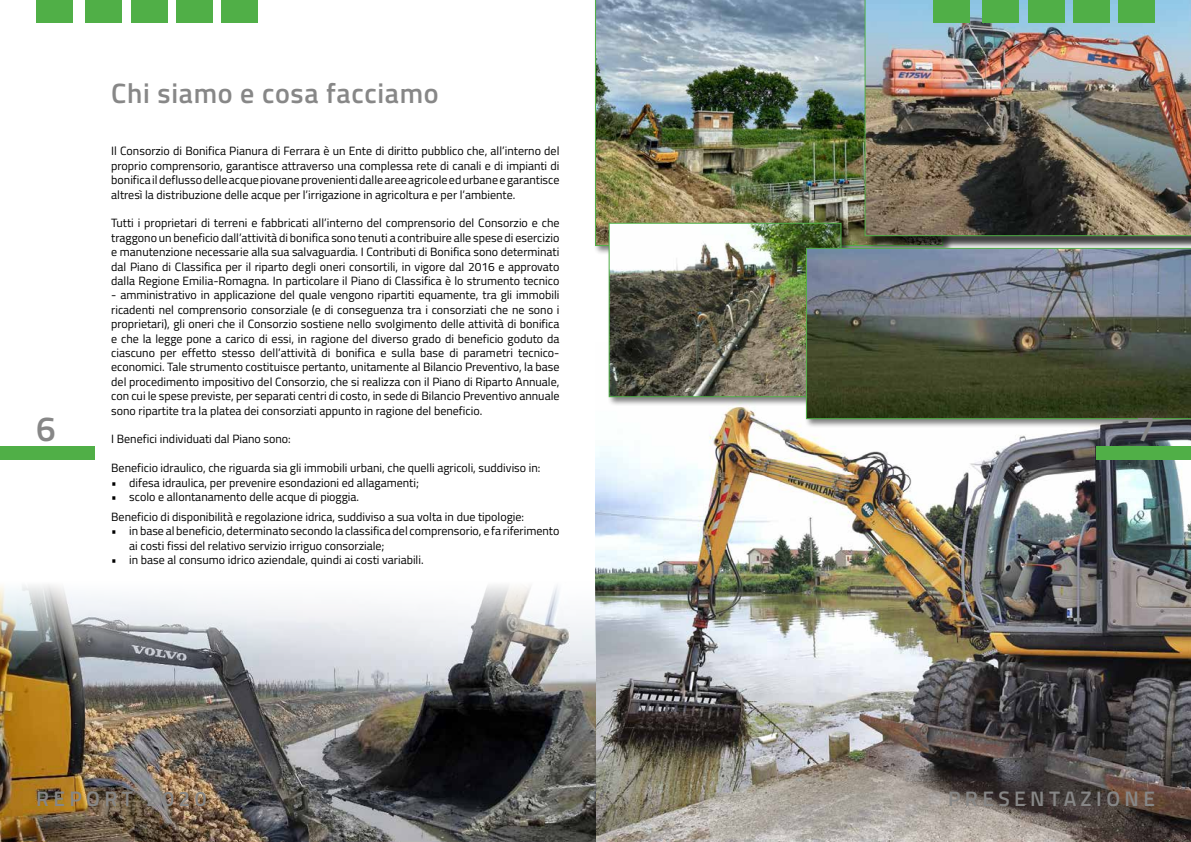
<style>
.page{position:relative;width:1191px;height:842px;background:#fff}
.page>*{position:absolute;margin:0;border:0;box-sizing:border-box;transform-origin:0 0}
.t1{font:600 35px "Titillium Web";color:#878787}
.t2{font:600 28px "Titillium Web";letter-spacing:.025em;color:#878787}
.t3{font:600 21px "Titillium Web";letter-spacing:.21em;color:#878787}
.t4{font:12px/14.4px "Titillium Web";color:#000;text-align:justify}
</style>
<div class="page">
<img style="left:595px;top:407px;width:596px;height:435px">
<img style="left:595px;top:0;width:271px;height:246px">
<div style="left:866px;top:0;width:325px;height:249px;background:#000;opacity:.75"></div>
<img style="left:864px;top:0;width:327px;height:236px">
<img style="left:0;top:584px;width:595px;height:258px">
<div style="left:607px;top:221px;width:244px;height:186px;background:#000;opacity:.5"></div>
<img style="left:610px;top:225px;width:229px;height:170px">
<div style="left:608px;top:223px;width:233px;height:174px;border:1px solid #50af47"></div>
<div style="left:804px;top:246px;width:387px;height:183px;background:#000;opacity:.5"></div>
<svg style="left:806px;top:248px;width:385px;height:171px;background:#596159"></svg>
<div style="left:0;top:446px;width:95px;height:13px;background:#50af47"></div>
<div style="left:1096px;top:446px;width:95px;height:13px;background:#50af47"></div>
<div style="left:221px;top:0;width:37px;height:23px;background:#50af47"></div>
<div style="left:176px;top:0;width:37px;height:23px;background:#50af47"></div>
<div style="left:131px;top:0;width:37px;height:23px;background:#50af47"></div>
<div style="left:85px;top:0;width:36px;height:23px;background:#50af47"></div>
<div style="left:36px;top:0;width:37px;height:23px;background:#50af47"></div>
<div style="left:1118px;top:0;width:37px;height:23px;background:#50af47"></div>
<div style="left:1073px;top:0;width:37px;height:23px;background:#50af47"></div>
<div style="left:1028px;top:0;width:37px;height:23px;background:#50af47"></div>
<div style="left:981px;top:0;width:37px;height:23px;background:#50af47"></div>
<div style="left:933px;top:0;width:36px;height:23px;background:#50af47"></div>
<h2 class="t2" style="left:111px;top:72px;width:329px">Chi siamo e cosa facciamo</h2>
<p class="t4" style="left:111px;top:143px;width:450px">Il Consorzio di Bonifica Pianura di Ferrara è un Ente di diritto pubblico che, all’interno del proprio comprensorio, garantisce attraverso una complessa rete di canali e di impianti di bonifica il deflusso delle acque piovane provenienti dalle aree agricole ed urbane e garantisce altresì la distribuzione delle acque per l’irrigazione in agricoltura e per l’ambiente.</p>
<p class="t4" style="left:111px;top:215px;width:450px">Tutti i proprietari di terreni e fabbricati all’interno del comprensorio del Consorzio e che traggono un beneficio dall’attività di bonifica sono tenuti a contribuire alle spese di esercizio e manutenzione necessarie alla sua salvaguardia. I Contributi di Bonifica sono determinati dal Piano di Classifica per il riparto degli oneri consortili, in vigore dal 2016 e approvato dalla Regione Emilia-Romagna. In particolare il Piano di Classifica è lo strumento tecnico</p>
<p class="t4" style="left:111px;top:287px;width:450px">- amministrativo in applicazione del quale vengono ripartiti equamente, tra gli immobili ricadenti nel comprensorio consorziale (e di conseguenza tra i consorziati che ne sono i proprietari), gli oneri che il Consorzio sostiene nello svolgimento delle attività di bonifica e che la legge pone a carico di essi, in ragione del diverso grado di beneficio goduto da ciascuno per effetto stesso dell’attività di bonifica e sulla base di parametri tecnico&shy;economici. Tale strumento costituisce pertanto, unitamente al Bilancio Preventivo, la base del procedimento impositivo del Consorzio, che si realizza con il Piano di Riparto Annuale, con cui le spese previste, per separati centri di costo, in sede di Bilancio Preventivo annuale sono ripartite tra la platea dei consorziati appunto in ragione del beneficio.</p>
<p class="t4" style="left:111px;top:431px;width:181px">I Benefici individuati dal Piano sono:</p>
<p class="t4" style="left:111px;top:460px;width:431px">Beneficio idraulico, che riguarda sia gli immobili urbani, che quelli agricoli, suddiviso in:</p>
<p class="t4" style="left:111px;top:475px;width:309px">• difesa idraulica, per prevenire esondazioni ed allagamenti;</p>
<p class="t4" style="left:111px;top:486px;width:414px;line-height:20.1px">• scolo e allontanamento delle acque di pioggia.<br>Beneficio di disponibilità e regolazione idrica, suddiviso a sua volta in due tipologie:</p>
<p class="t4" style="left:129px;top:523px;width:432px;text-indent:-18px">• in base al beneficio, determinato secondo la classifica del comprensorio, e fa riferimento ai costi fissi del relativo servizio irriguo consorziale;</p>
<p class="t4" style="left:111px;top:552px;width:314px">• in base al consumo idrico aziendale, quindi ai costi variabili.</p>
<h1 class="t1" style="left:36px;top:402px;width:21px">6</h1>
<h1 class="t1" style="left:1135px;top:402px;width:21px">7</h1>
<h3 class="t3" style="left:36px;top:783px;width:172px">REPORT 2020</h3>
<h3 class="t3" style="left:948px;top:783px;width:208px">PRESENTAZIONE</h3>
</div>
